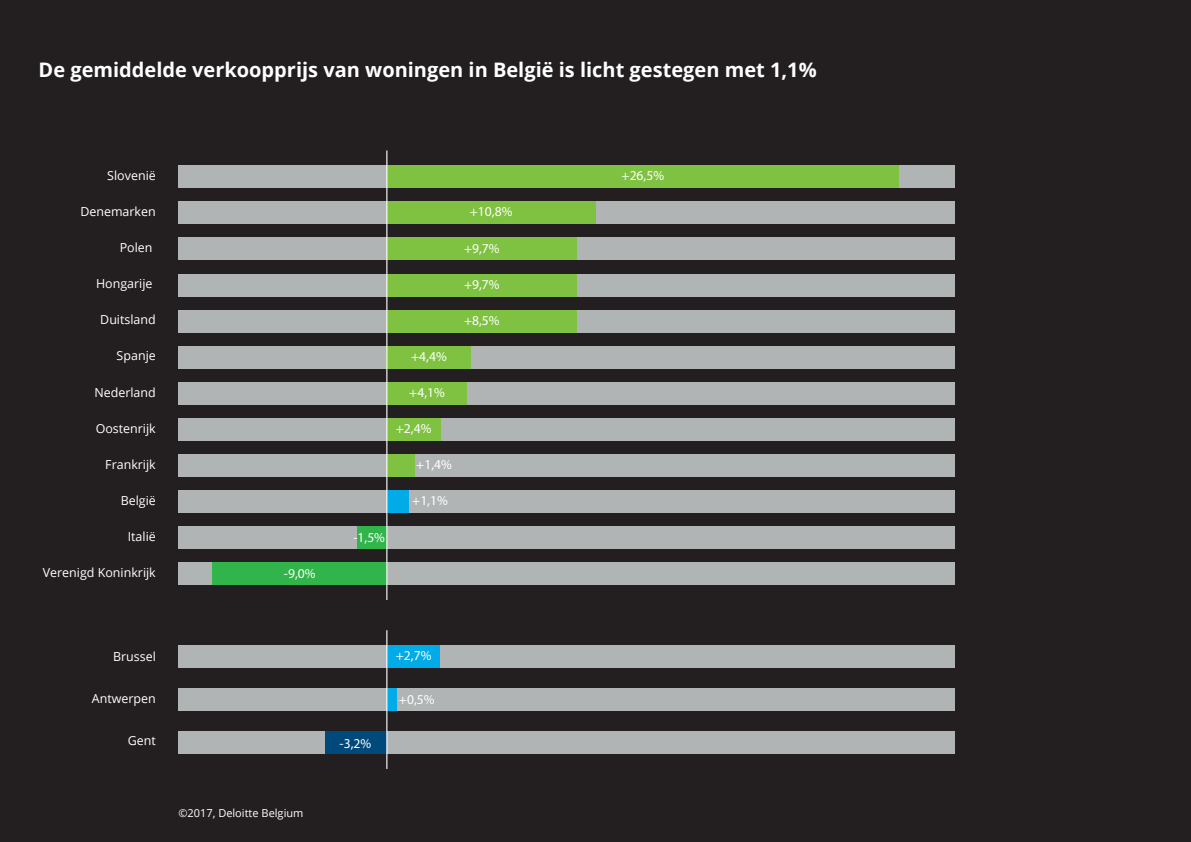
<style>
.page{position:relative;width:1191px;height:842px;background:#231f20}
.page>*{position:absolute;margin:0;border:0;box-sizing:border-box;transform-origin:0 0}
.t1{font:700 20px "Open Sans";color:#fff}
.t2{font:13.6px "Myriad Pro";color:#fff}
.t3{font:12.4px "Open Sans";color:#fff}
.t4{font:11px "Open Sans";color:#fff}
</style>
<div class="page">
<div style="left:178px;top:562px;width:777px;height:23px;background:#b1b4b5"></div>
<div style="left:178px;top:526px;width:777px;height:23px;background:#b1b4b5"></div>
<div style="left:178px;top:166px;width:777px;height:22px;background:#b1b4b5"></div>
<div style="left:178px;top:346px;width:777px;height:22px;background:#b1b4b5"></div>
<div style="left:178px;top:202px;width:777px;height:22px;background:#b1b4b5"></div>
<div style="left:178px;top:238px;width:777px;height:22px;background:#b1b4b5"></div>
<div style="left:178px;top:274px;width:777px;height:22px;background:#b1b4b5"></div>
<div style="left:178px;top:490px;width:777px;height:23px;background:#b1b4b5"></div>
<div style="left:178px;top:688px;width:777px;height:23px;background:#b1b4b5"></div>
<div style="left:178px;top:731px;width:777px;height:23px;background:#b1b4b5"></div>
<div style="left:178px;top:645px;width:777px;height:23px;background:#b1b4b5"></div>
<div style="left:358px;top:526px;width:29px;height:23px;background:#31b44a"></div>
<div style="left:213px;top:562px;width:174px;height:23px;background:#31b44a"></div>
<div style="left:387px;top:166px;width:511px;height:22px;background:#7fc241"></div>
<div style="left:386px;top:346px;width:85px;height:22px;background:#7fc241"></div>
<div style="left:387px;top:202px;width:209px;height:22px;background:#7fc241"></div>
<div style="left:387px;top:238px;width:189px;height:22px;background:#7fc241"></div>
<div style="left:387px;top:274px;width:189px;height:22px;background:#7fc241"></div>
<div style="left:387px;top:645px;width:53px;height:23px;background:#00abe7"></div>
<div style="left:325px;top:731px;width:62px;height:23px;background:#00497b"></div>
<div style="left:387px;top:688px;width:10px;height:23px;background:#00abe7"></div>
<div style="left:387px;top:490px;width:22px;height:23px;background:#00abe7"></div>
<hr style="left:386px;top:630px;width:1px;height:139px;background:#fff">
<div style="left:178px;top:310px;width:777px;height:22px;background:#b1b4b5"></div>
<div style="left:387px;top:310px;width:189px;height:22px;background:#7fc241"></div>
<div style="left:178px;top:454px;width:777px;height:23px;background:#b1b4b5"></div>
<div style="left:178px;top:382px;width:777px;height:23px;background:#b1b4b5"></div>
<div style="left:388px;top:454px;width:27px;height:23px;background:#7fc241"></div>
<div style="left:387px;top:382px;width:80px;height:23px;background:#7fc241"></div>
<div style="left:178px;top:418px;width:777px;height:23px;background:#b1b4b5"></div>
<div style="left:387px;top:418px;width:53px;height:23px;background:#7fc241"></div>
<hr style="left:386px;top:150px;width:1px;height:450px;background:#fff">
<h1 class="t1" style="left:39px;top:56px;width:779px">De gemiddelde verkoopprijs van woningen in België is licht gestegen met 1,1%</h1>
<p class="t3" style="left:107px;top:167px;width:50px">Slovenië</p>
<p class="t2" style="left:621px;top:167px;width:44px">+26,5%</p>
<p class="t3" style="left:80px;top:203px;width:77px">Denemarken</p>
<p class="t3" style="left:120px;top:239px;width:34px">Polen</p>
<p class="t3" style="left:96px;top:275px;width:58px">Hongarije</p>
<p class="t3" style="left:100px;top:311px;width:57px">Duitsland</p>
<p class="t2" style="left:470px;top:203px;width:44px">+10,8%</p>
<p class="t2" style="left:464px;top:240px;width:37px">+9,7%</p>
<p class="t2" style="left:464px;top:276px;width:37px">+9,7%</p>
<p class="t2" style="left:464px;top:312px;width:37px">+8,5%</p>
<p class="t3" style="left:117px;top:347px;width:41px">Spanje</p>
<p class="t2" style="left:411px;top:348px;width:37px">+4,4%</p>
<p class="t3" style="left:94px;top:384px;width:63px">Nederland</p>
<p class="t3" style="left:96px;top:420px;width:62px">Oostenrijk</p>
<p class="t2" style="left:409px;top:384px;width:37px">+4,1%</p>
<p class="t2" style="left:396px;top:420px;width:37px">+2,4%</p>
<p class="t3" style="left:105px;top:456px;width:52px">Frankrijk</p>
<p class="t2" style="left:416px;top:456px;width:37px">+1,4%</p>
<p class="t3" style="left:121px;top:492px;width:37px">België</p>
<p class="t2" style="left:412px;top:492px;width:37px">+1,1%</p>
<p class="t3" style="left:128px;top:528px;width:30px">Italië</p>
<p class="t2" style="left:353px;top:529px;width:33px">-1,5%</p>
<p class="t3" style="left:43px;top:564px;width:114px">Verenigd Koninkrijk</p>
<p class="t2" style="left:284px;top:565px;width:33px">-9,0%</p>
<p class="t3" style="left:113px;top:648px;width:44px">Brussel</p>
<p class="t3" style="left:92px;top:690px;width:65px">Antwerpen</p>
<p class="t3" style="left:128px;top:732px;width:30px">Gent</p>
<p class="t2" style="left:340px;top:735px;width:33px">-3,2%</p>
<p class="t2" style="left:396px;top:647px;width:37px">+2,7%</p>
<p class="t2" style="left:399px;top:691px;width:37px">+0,5%</p>
<p class="t4" style="left:178px;top:805px;width:126px">©2017, Deloitte Belgium</p>
</div>
